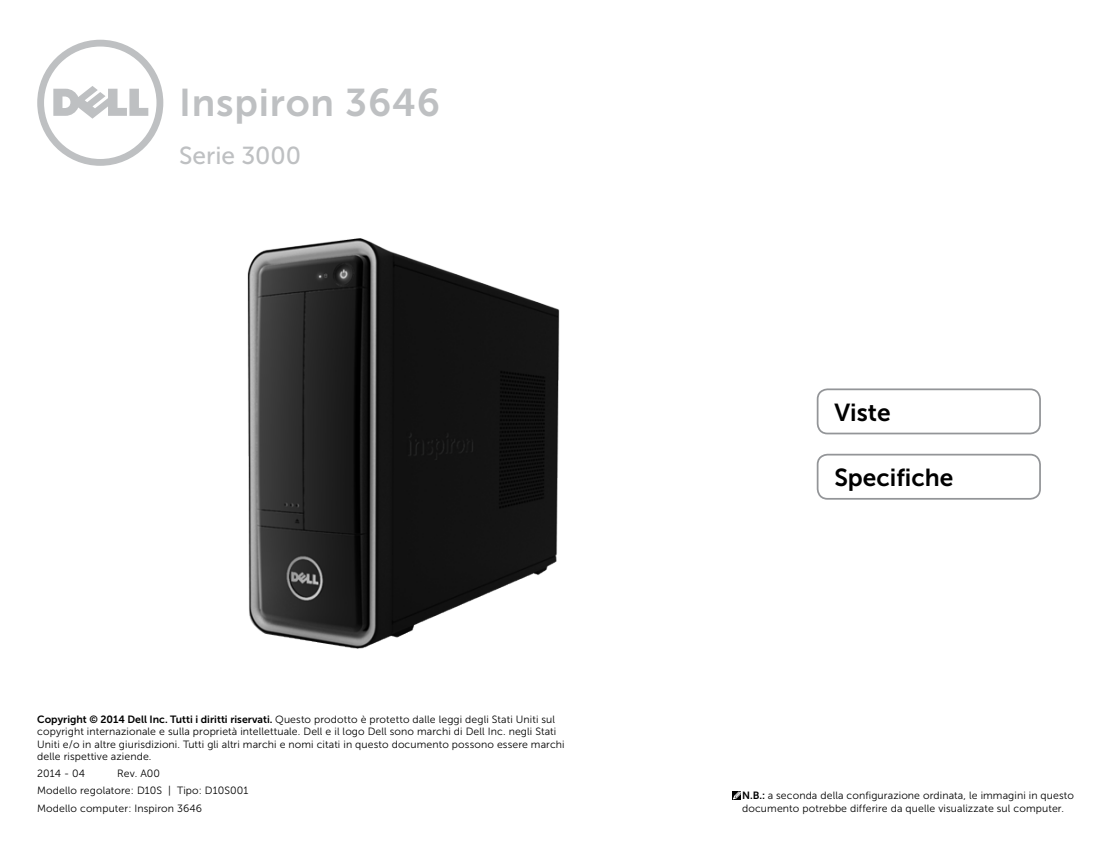
<style>
.page{position:relative;width:1117px;height:844px;background:#fff}
.page>*{position:absolute;margin:0;border:0;box-sizing:border-box;transform-origin:0 0}
.Brand{font:38.5px "Museo Sans For Dell 700";letter-spacing:.02em;color:#bec0c2}
.Cover_Title{font:24.5px "Museo Sans For Dell 700";color:#000}
.Model{font:24.5px "Museo Sans For Dell 500";color:#bec0c2}
.Legal_1{font:10.5px/12.2px "Museo Sans For Dell 300";letter-spacing:.01em;color:#000}
.Note_Legal{font:10.5px/12.2px "Museo Sans For Dell 300";letter-spacing:.01em;color:#000}
.s1{font-family:"Museo Sans For Dell 700"}
</style>
<div class="page">
<div style="left:816px;top:453px;width:224px;height:46px;border:2px solid #939598;border-radius:10px"></div>
<div style="left:816px;top:388px;width:224px;height:46px;border:2px solid #939598;border-radius:10px"></div>
<img style="left:247px;top:238px;width:313px;height:411px">
<svg style="left:37px;top:40px;width:126px;height:126px"></svg>
<div style="left:732px;top:791px;width:8px;height:9px;background:#000"></div>
<svg style="left:733px;top:791px;width:7px;height:8px"></svg>
<p class="Brand" style="left:179px;top:81px;width:262px">Inspiron 3646</p>
<p class="Model" style="left:179px;top:142px;width:123px">Serie 3000</p>
<p class="Legal_1" style="left:37px;top:713px;width:529px"><span class="s1">Copyright © 2014 Dell Inc. Tutti i diritti riservati.</span> Questo prodotto è protetto dalle leggi degli Stati Uniti sul copyright internazionale e sulla proprietà intellettuale. Dell e il logo Dell sono marchi di Dell Inc. negli Stati Uniti e/o in altre giurisdizioni. Tutti gli altri marchi e nomi citati in questo documento possono essere marchi delle rispettive aziende.</p>
<p class="Legal_1" style="left:37px;top:767px;width:49px">2014 ‑ 04</p>
<p class="Legal_1" style="left:117px;top:767px;width:45px">Rev. A00</p>
<p class="Legal_1" style="left:37px;top:784px;width:213px">Modello regolatore: D10S | Tipo: D10S001</p>
<p class="Legal_1" style="left:37px;top:801px;width:166px">Modello computer: Inspiron 3646</p>
<p class="Cover_Title" style="left:834px;top:398px;width:58px">Viste</p>
<p class="Cover_Title" style="left:834px;top:463px;width:120px">Specifiche</p>
<p class="Note_Legal" style="left:742px;top:789px;width:333px"><span class="s1">N.B.:</span> a seconda della configurazione ordinata, le immagini in questo documento potrebbe differire da quelle visualizzate sul computer.</p>
</div>
